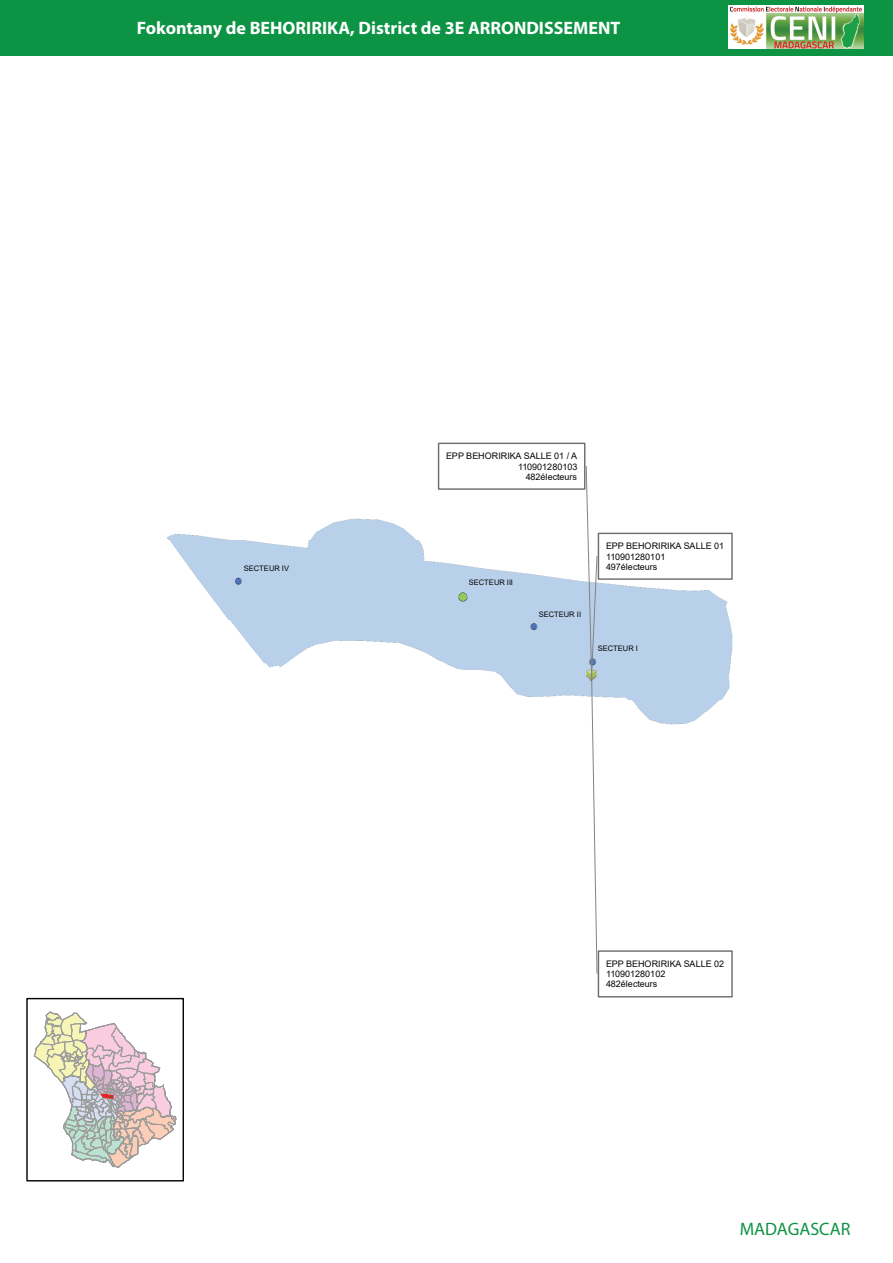
<style>
.page{position:relative;width:893px;height:1263px;background:#fff}
.page>*{position:absolute;margin:0;border:0;box-sizing:border-box;transform-origin:0 0}
.t1{font:700 18px "Myriad Pro";color:#fff}
.t2{font:18px "Myriad Pro";color:#0d9344}
.t3{font:9px/10.2px "Arial";letter-spacing:.005em;color:#050504}
.t4{font:7.5px "Arial";color:#050504}
</style>
<div class="page">
<div style="left:0;top:0;width:893px;height:56px;background:#0d9344"></div>
<img style="left:26px;top:442px;width:707px;height:740px">
<div style="left:598px;top:533px;width:134px;height:46px;background:#fff"></div>
<div style="left:598px;top:533px;width:135px;height:47px;border:1px solid #6f6e6f"></div>
<div style="left:439px;top:443px;width:146px;height:46px;background:#fff"></div>
<div style="left:438px;top:443px;width:147px;height:47px;border:1px solid #6f6e6f"></div>
<div style="left:598px;top:951px;width:134px;height:46px;background:#fff"></div>
<div style="left:598px;top:950px;width:135px;height:47px;border:1px solid #6f6e6f"></div>
<svg style="left:586px;top:466px;width:11px;height:508px"></svg>
<div style="left:27px;top:998px;width:156px;height:183px;background:#fff"></div>
<svg style="left:33px;top:1011px;width:144px;height:157px"></svg>
<div style="left:26px;top:998px;width:158px;height:183px;border:1px solid #050504"></div>
<img style="left:728px;top:5px;width:135px;height:43px">
<h1 class="t1" style="left:137px;top:16px;width:485px">Fokontany de BEHORIRIKA, District de 3E ARRONDISSEMENT</h1>
<p class="t4" style="left:244px;top:563px;width:47px">SECTEUR IV</p>
<p class="t3" style="left:446px;top:451px;width:133px;text-align:right">EPP BEHORIRIKA SALLE 01 / A<br>110901280103<br>482électeurs</p>
<p class="t4" style="left:469px;top:577px;width:46px">SECTEUR III</p>
<p class="t4" style="left:539px;top:609px;width:44px">SECTEUR II</p>
<p class="t3" style="left:606px;top:541px;width:120px">EPP BEHORIRIKA SALLE 01<br>110901280101<br>497électeurs</p>
<p class="t4" style="left:598px;top:644px;width:42px">SECTEUR I</p>
<p class="t3" style="left:606px;top:958px;width:120px">EPP BEHORIRIKA SALLE 02<br>110901280102<br>482électeurs</p>
<h1 class="t2" style="left:740px;top:1218px;width:112px">MADAGASCAR</h1>
</div>
